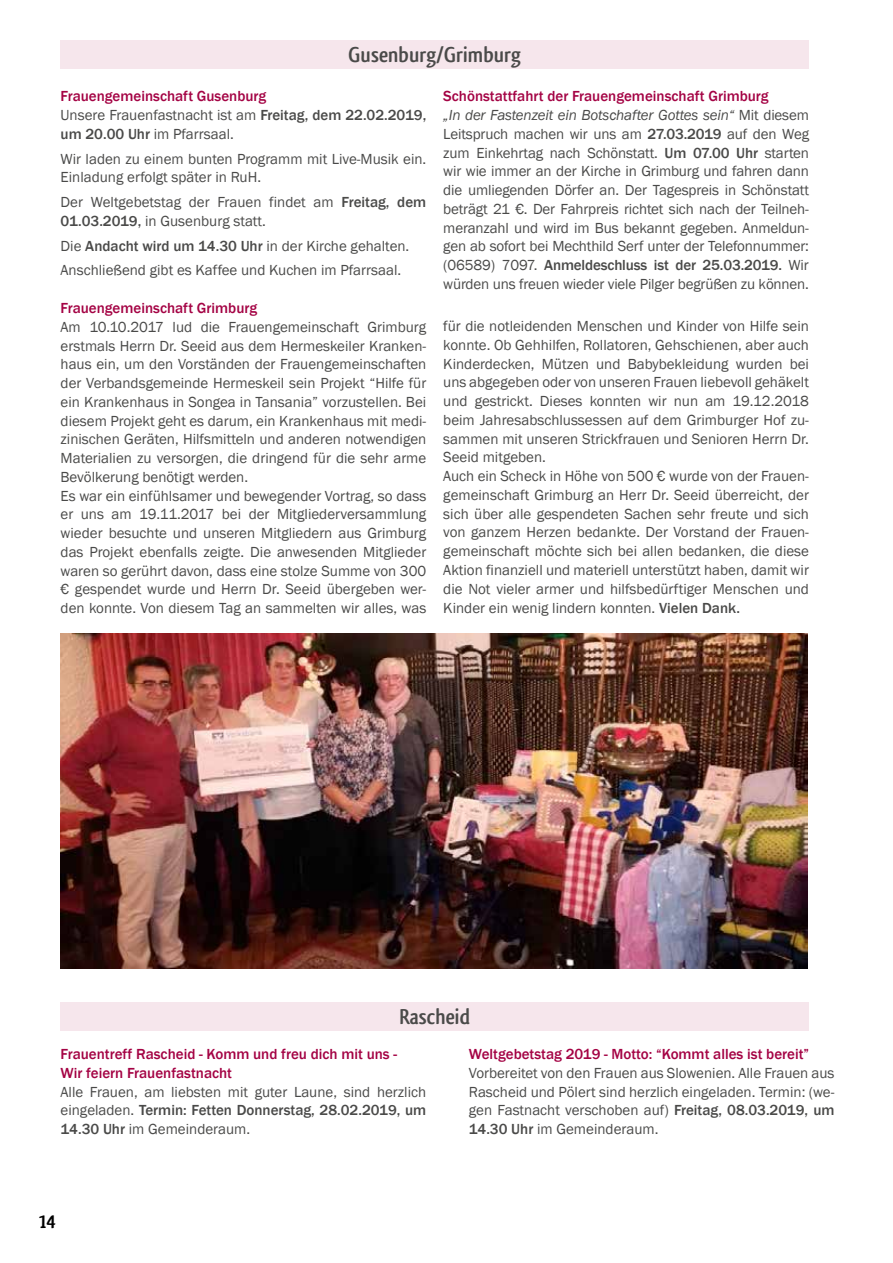
<style>
.page{position:relative;width:893px;height:1263px;background:#fff}
.page>*{position:absolute;margin:0;border:0;box-sizing:border-box;transform-origin:0 0}
.t1{font:700 22.5px "Qlassik";color:#4a4a49}
.t2{font:700 21px "Qlassik";color:#000}
.t3{font:15px/18.8px "Franklin Gothic";color:#4a4a49}
.t4{font:500 15px/18.8px "Franklin Gothic";color:#a40344}
.s1{font-weight:500;color:#a40344}
.s2{font-weight:500}
.s3{font-style:italic}
</style>
<div class="page">
<div style="left:61px;top:1002px;width:748px;height:29px;background:#f6e6ec"></div>
<div style="left:61px;top:40px;width:748px;height:29px;background:#f6e6ec"></div>
<img style="left:61px;top:633px;width:747px;height:335px">
<h1 class="t1" style="left:349px;top:42px;width:174px">Gusenburg/Grimburg</h1>
<p class="t3" style="left:61px;top:87px;width:367px"><span class="s1">Frauengemeinschaft Gusenburg<br></span>Unsere Frauenfastnacht ist am <span class="s2">Freitag, dem 22.02.2019, um 20.00 Uhr</span> im Pfarrsaal.</p>
<p class="t3" style="left:61px;top:150px;width:367px">Wir laden zu einem bunten Programm mit Live-Musik ein.<br>Einladung erfolgt später in RuH.</p>
<p class="t3" style="left:61px;top:193px;width:367px">Der Weltgebetstag der Frauen findet am <span class="s2">Freitag, dem<br>01.03.2019,</span> in Gusenburg statt.</p>
<p class="t3" style="left:61px;top:234px;width:350px;line-height:24.8px">Die <span class="s2">Andacht wird um 14.30 Uhr</span> in der Kirche gehalten.<br>Anschließend gibt es Kaffee und Kuchen im Pfarrsaal.</p>
<p class="t3" style="left:443px;top:87px;width:367px"><span class="s1">Schönstattfahrt der Frauengemeinschaft Grimburg<br></span><span class="s3">„In der Fastenzeit ein Botschafter Gottes sein“</span> Mit diesem Leitspruch machen wir uns am <span class="s2">27.03.2019</span> auf den Weg zum Einkehrtag nach Schönstatt. <span class="s2">Um 07.00 Uhr</span> starten wir wie immer an der Kirche in Grimburg und fahren dann die umliegenden Dörfer an. Der Tagespreis in Schönstatt beträgt 21 €. Der Fahrpreis richtet sich nach der Teilneh&shy;meranzahl und wird im Bus bekannt gegeben. Anmeldun&shy;gen ab sofort bei Mechthild Serf unter der Telefonnummer: (06589) 7097. <span class="s2">Anmeldeschluss ist der 25.03.2019.</span> Wir würden uns freuen wieder viele Pilger begrüßen zu können.</p>
<p class="t4" style="left:61px;top:299px;width:198px">Frauengemeinschaft Grimburg</p>
<p class="t3" style="left:61px;top:318px;width:367px">Am 10.10.2017 lud die Frauengemeinschaft Grimburg erstmals Herrn Dr. Seeid aus dem Hermeskeiler Kranken&shy;haus ein, um den Vorständen der Frauengemeinschaften der Verbandsgemeinde Hermeskeil sein Projekt “Hilfe für ein Krankenhaus in Songea in Tansania” vorzustellen. Bei diesem Projekt geht es darum, ein Krankenhaus mit medi&shy;zinischen Geräten, Hilfsmitteln und anderen notwendigen Materialien zu versorgen, die dringend für die sehr arme Bevölkerung benötigt werden.<br>Es war ein einfühlsamer und bewegender Vortrag, so dass er uns am 19.11.2017 bei der Mitgliederversammlung wieder besuchte und unseren Mitgliedern aus Grimburg das Projekt ebenfalls zeigte. Die anwesenden Mitglieder waren so gerührt davon, dass eine stolze Summe von 300 € gespendet wurde und Herrn Dr. Seeid übergeben wer&shy;den konnte. Von diesem Tag an sammelten wir alles, was</p>
<p class="t3" style="left:443px;top:317px;width:367px">für die notleidenden Menschen und Kinder von Hilfe sein konnte. Ob Gehhilfen, Rollatoren, Gehschienen, aber auch Kinderdecken, Mützen und Babybekleidung wurden bei uns abgegeben oder von unseren Frauen liebevoll gehäkelt und gestrickt. Dieses konnten wir nun am 19.12.2018 beim Jahresabschlussessen auf dem Grimburger Hof zu&shy;sammen mit unseren Strickfrauen und Senioren Herrn Dr.<br>Seeid mitgeben.<br>Auch ein Scheck in Höhe von 500 € wurde von der Frauen&shy;gemeinschaft Grimburg an Herr Dr. Seeid überreicht, der sich über alle gespendeten Sachen sehr freute und sich von ganzem Herzen bedankte. Der Vorstand der Frauen&shy;gemeinschaft möchte sich bei allen bedanken, die diese Aktion finanziell und materiell unterstützt haben, damit wir die Not vieler armer und hilfsbedürftiger Menschen und Kinder ein wenig lindern konnten. <span class="s2">Vielen Dank.</span></p>
<h1 class="t1" style="left:399px;top:1003px;width:72px">Rascheid</h1>
<p class="t4" style="left:61px;top:1045px;width:338px">Frauentreff Rascheid - Komm und freu dich mit uns -<br>Wir feiern Frauenfastnacht</p>
<p class="t3" style="left:61px;top:1082px;width:367px;text-align:justify">Alle Frauen, am liebsten mit guter Laune, sind herzlich eingeladen. <span class="s2">Termin: Fetten Donnerstag, 28.02.2019, um 14.30 Uhr</span> im Gemeinderaum.</p>
<h2 class="t2" style="left:38px;top:1208px;width:19px">14</h2>
<p class="t4" style="left:469px;top:1045px;width:342px">Weltgebetstag 2019 - Motto: “Kommt alles ist bereit”</p>
<p class="t3" style="left:469px;top:1064px;width:367px;text-align:justify">Vorbereitet von den Frauen aus Slowenien. Alle Frauen aus Rascheid und Pölert sind herzlich eingeladen. Termin: (we&shy;gen Fastnacht verschoben auf) <span class="s2">Freitag, 08.03.2019, um 14.30 Uhr</span> im Gemeinderaum.</p>
</div>
